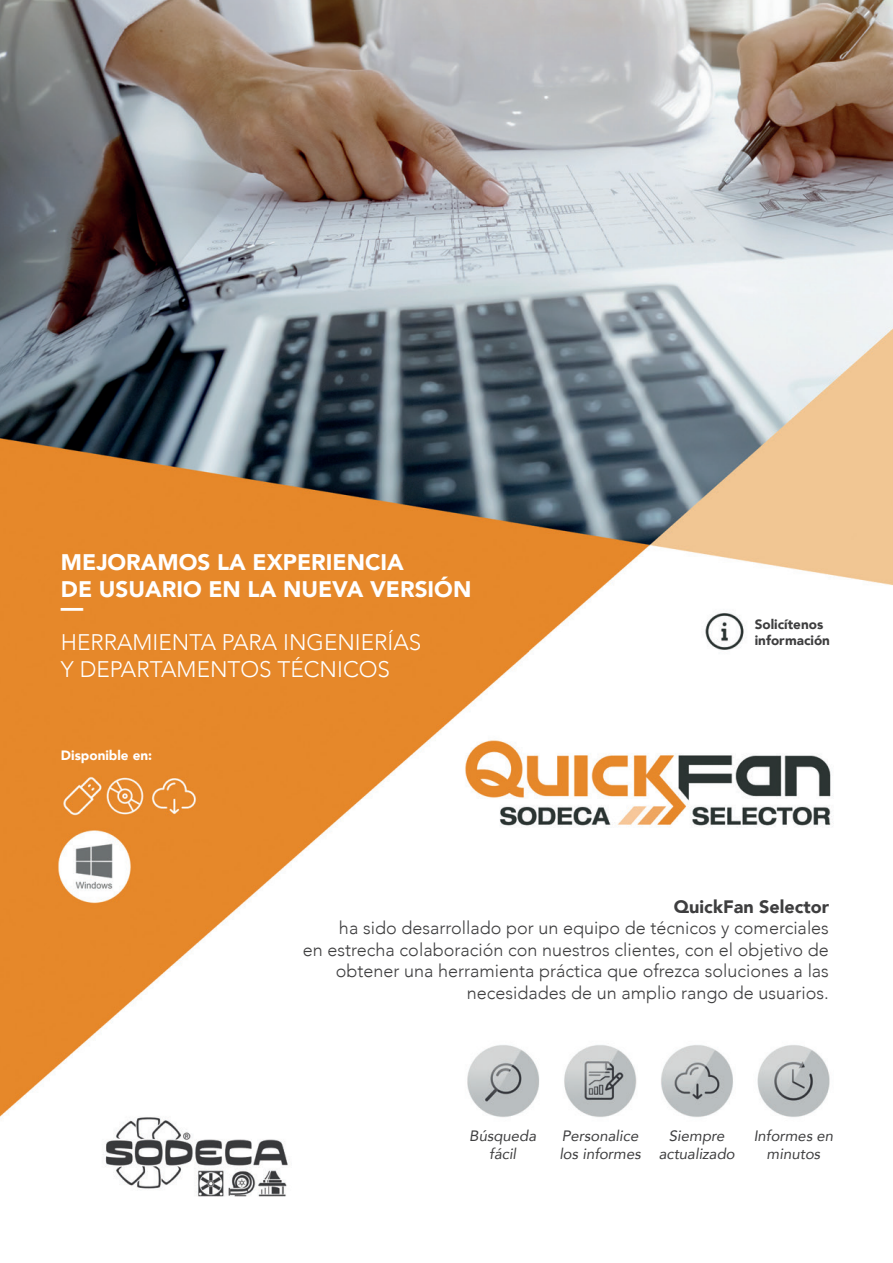
<style>
.page{position:relative;width:893px;height:1263px;background:#fff}
.page>*{position:absolute;margin:0;border:0;box-sizing:border-box;transform-origin:0 0}
.t1{font:900 22.5px/27px "Avenir";color:#fff}
.t2{font:300 22.5px/27px "Avenir";color:#fff}
.t3{font:300 18px/21.6px "Avenir";color:#3e3e3f;text-align:right}
.t4{font:900 18px "Avenir";color:#3e3e3f}
.t5{font:italic 15px/18px "Avenir";color:#3e3e3f;text-align:center}
.t6{font:900 13.5px/16.2px "Avenir";color:#3e3e3f}
.t7{font:900 13.5px "Avenir";color:#fff}
</style>
<div class="page">
<img style="left:0;top:0;width:893px;height:1197px">
<p class="t1" style="left:61px;top:548px;width:412px">MEJORAMOS LA EXPERIENCIA<br>DE USUARIO EN LA NUEVA VERSIÓN</p>
<p class="t1" style="left:61px;top:593px;width:24px">—</p>
<p class="t2" style="left:61px;top:629px;width:362px">HERRAMIENTA PARA INGENIERÍAS<br>Y DEPARTAMENTOS TÉCNICOS</p>
<p class="t7" style="left:61px;top:744px;width:93px">Disponible en:</p>
<p class="t6" style="left:755px;top:616px;width:77px">Solicítenos información</p>
<p class="t4" style="left:674px;top:891px;width:157px">QuickFan Selector</p>
<p class="t3" style="left:303px;top:917px;width:528px">ha sido desarrollado por un equipo de técnicos y comerciales<br>en estrecha colaboración con nuestros clientes, con el objetivo de obtener una herramienta práctica que ofrezca soluciones a las necesidades de un amplio rango de usuarios.</p>
<p class="t5" style="left:469px;top:1127px;width:68px">Búsqueda fácil</p>
<p class="t5" style="left:559px;top:1127px;width:83px;text-align:left">Personalice los informes</p>
<p class="t5" style="left:659px;top:1127px;width:78px">Siempre actualizado</p>
<p class="t5" style="left:754px;top:1127px;width:81px">Informes en minutos</p>
</div>
